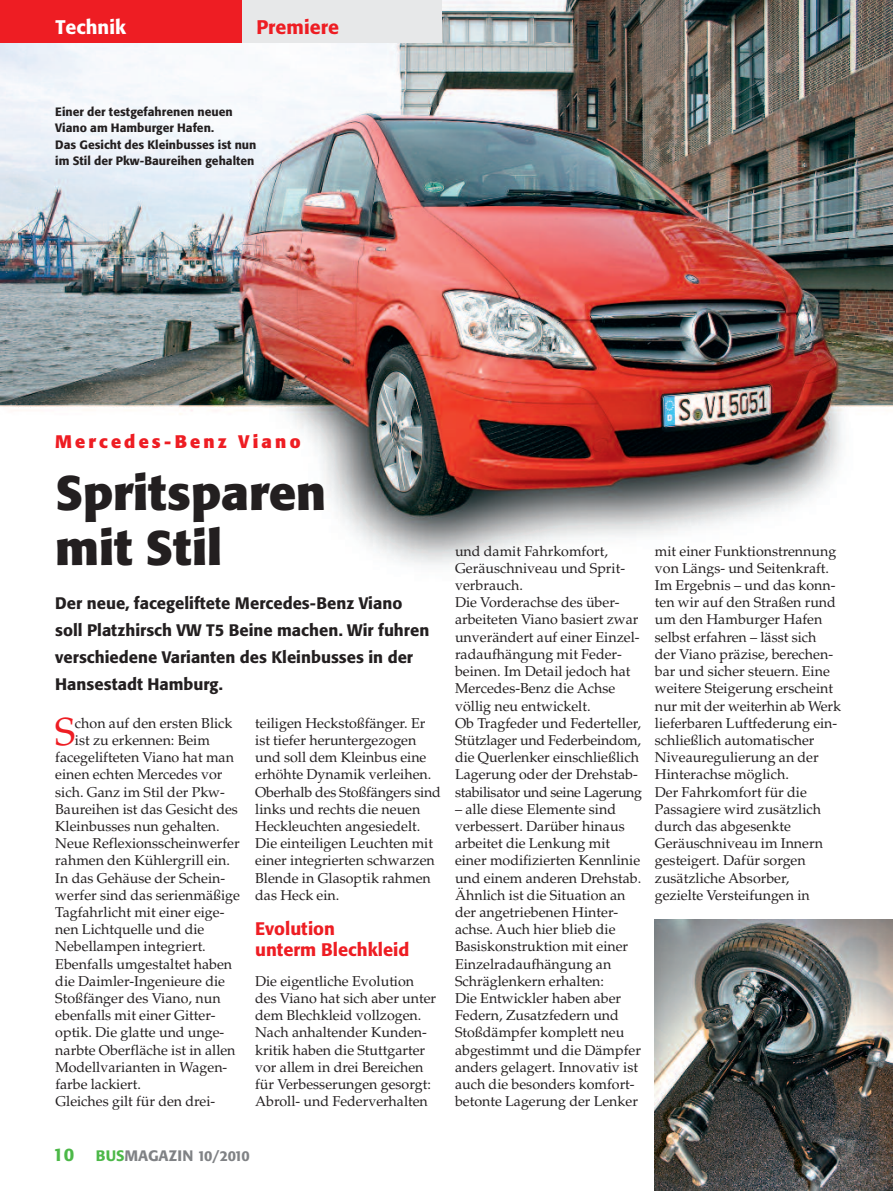
<style>
.page{position:relative;width:893px;height:1191px;background:#fff}
.page>*{position:absolute;margin:0;border:0;box-sizing:border-box;transform-origin:0 0}
.t1{font:700 48px/55.5px "Formata BQ";color:#231f20}
.t2{font:39px "Palatino";color:#ee1d23}
.t3{font:500 19.5px "Formata BQ";color:#ee1d23}
.t4{font:500 19.5px "Formata BQ";color:#fff}
.t5{font:500 18px/21.8px "Formata BQ";color:#ee1d23}
.t6{font:700 18px "Formata BQ";letter-spacing:.175em;color:#ee1d23}
.t7{font:500 16.5px/27px "Formata BQ";color:#231f20}
.t8{font:500 15px "Formata BQ";color:#808285}
.t9{font:14.25px/17.2px "Palatino";color:#231f20}
.t10{font:500 12px/16.5px "Formata BQ";color:#231f20}
.s1{font-size:18px;color:#4cb848}
.s2{color:#4cb848}
.s3{font-size:14.25px}
</style>
<div class="page">
<img style="left:0;top:0;width:893px;height:565px">
<div style="left:0;top:0;width:243px;height:43px;background:#ee1d23"></div>
<div style="left:242px;top:0;width:200px;height:43px;background:#e7e8e9"></div>
<img style="left:655px;top:919px;width:238px;height:272px">
<h3 class="t4" style="left:56px;top:16px;width:72px">Technik</h3>
<h3 class="t3" style="left:256px;top:16px;width:84px">Premiere</h3>
<p class="t10" style="left:55px;top:104px;width:203px">Einer der testgefahrenen neuen<br>Viano am Hamburger Hafen.<br>Das Gesicht des Kleinbusses ist nun im Stil der Pkw-Baureihen gehalten</p>
<p class="t6" style="left:55px;top:431px;width:247px">Mercedes-Benz Viano</p>
<h1 class="t1" style="left:55px;top:465px;width:272px">Spritsparen mit Stil</h1>
<p class="t7" style="left:55px;top:590px;width:376px">Der neue, facegeliftete Mercedes-Benz Viano soll Platzhirsch VW T5 Beine machen. Wir fuhren verschiedene Varianten des Kleinbusses in der Hansestadt Hamburg.</p>
<h2 class="t2" style="left:55px;top:716px;width:22px">S</h2>
<p class="t9" style="left:75px;top:716px;width:159px">chon auf den ersten Blick</p>
<p class="t9" style="left:75px;top:733px;width:137px">ist zu erkennen: Beim</p>
<p class="t9" style="left:55px;top:750px;width:180px">facegelifteten Viano hat man</p>
<p class="t9" style="left:55px;top:767px;width:169px">einen echten Mercedes vor</p>
<p class="t9" style="left:55px;top:784px;width:171px">sich. Ganz im Stil der Pkw-</p>
<p class="t9" style="left:55px;top:802px;width:184px">Baureihen ist das Gesicht des</p>
<p class="t9" style="left:55px;top:819px;width:166px">Kleinbusses nun gehalten.</p>
<p class="t9" style="left:55px;top:836px;width:186px">Neue Reflexionsscheinwerfer</p>
<p class="t9" style="left:55px;top:853px;width:176px">rahmen den Kühlergrill ein.</p>
<p class="t9" style="left:55px;top:870px;width:171px">In das Gehäuse der Schein-</p>
<p class="t9" style="left:55px;top:888px;width:186px">werfer sind das serienmäßige</p>
<p class="t9" style="left:55px;top:905px;width:171px">Tagfahrlicht mit einer eige-</p>
<p class="t9" style="left:55px;top:922px;width:151px">nen Lichtquelle und die</p>
<p class="t9" style="left:55px;top:939px;width:152px">Nebellampen integriert.</p>
<p class="t9" style="left:55px;top:956px;width:178px">Ebenfalls umgestaltet haben</p>
<p class="t9" style="left:55px;top:974px;width:171px">die Daimler-Ingenieure die</p>
<p class="t9" style="left:55px;top:991px;width:167px">Stoßfänger des Viano, nun</p>
<p class="t9" style="left:55px;top:1008px;width:162px">ebenfalls mit einer Gitter-</p>
<p class="t9" style="left:55px;top:1025px;width:170px">optik. Die glatte und unge-</p>
<p class="t9" style="left:55px;top:1042px;width:182px">narbte Oberfläche ist in allen</p>
<p class="t9" style="left:55px;top:1060px;width:174px">Modellvarianten in Wagen-</p>
<p class="t9" style="left:55px;top:1077px;width:87px">farbe lackiert.</p>
<p class="t9" style="left:55px;top:1094px;width:161px">Gleiches gilt für den drei-</p>
<p class="t9" style="left:255px;top:716px;width:187px">teiligen Heckstoßfänger. Er ist tiefer heruntergezogen und soll dem Kleinbus eine erhöhte Dynamik verleihen.<br>Oberhalb des Stoßfängers sind links und rechts die neuen<br>Heckleuchten angesiedelt.<br>Die einteiligen Leuchten mit einer integrierten schwarzen<br>Blende in Glasoptik rahmen das Heck ein.</p>
<p class="t5" style="left:255px;top:918px;width:156px">Evolution<br>unterm Blechkleid</p>
<p class="t9" style="left:255px;top:974px;width:183px">Die eigentliche Evolution des Viano hat sich aber unter dem Blechkleid vollzogen.<br>Nach anhaltender Kunden&shy;kritik haben die Stuttgarter vor allem in drei Bereichen für Verbesserungen gesorgt:<br>Abroll- und Federverhalten</p>
<p class="t9" style="left:455px;top:544px;width:189px">und damit Fahrkomfort,<br>Geräuschniveau und Sprit&shy;verbrauch.<br>Die Vorderachse des über&shy;arbeiteten Viano basiert zwar unverändert auf einer Einzel&shy;radaufhängung mit Feder&shy;beinen. Im Detail jedoch hat<br>Mercedes-Benz die Achse völlig neu entwickelt.<br>Ob Tragfeder und Federteller,<br>Stützlager und Federbeindom, die Querlenker einschließlich<br>Lagerung oder der Drehstab&shy;stabilisator und seine Lagerung</p>
<p class="t9" style="left:455px;top:802px;width:188px">– alle diese Elemente sind verbessert. Darüber hinaus arbeitet die Lenkung mit einer modifizierten Kennlinie und einem anderen Drehstab.<br>Ähnlich ist die Situation an der angetriebenen Hinter&shy;achse. Auch hier blieb die<br>Basiskonstruktion mit einer<br>Einzelradaufhängung an<br>Schräglenkern erhalten:<br>Die Entwickler haben aber<br>Federn, Zusatzfedern und<br>Stoßdämpfer komplett neu abgestimmt und die Dämpfer anders gelagert. Innovativ ist auch die besonders komfort&shy;betonte Lagerung der Lenker</p>
<p class="t9" style="left:655px;top:544px;width:188px">mit einer Funktionstrennung von Längs- und Seitenkraft.<br>Im Ergebnis – und das konn&shy;ten wir auf den Straßen rund um den Hamburger Hafen selbst erfahren – lässt sich der Viano präzise, berechen&shy;bar und sicher steuern. Eine weitere Steigerung erscheint nur mit der weiterhin ab Werk lieferbaren Luftfederung ein&shy;schließlich automatischer<br>Niveauregulierung an der<br>Hinterachse möglich.<br>Der Fahrkomfort für die<br>Passagiere wird zusätzlich durch das abgesenkte<br>Geräuschniveau im Innern gesteigert. Dafür sorgen zusätzliche Absorber, gezielte Versteifungen in</p>
<p class="t8" style="left:53px;top:1147px;width:198px"><span class="s1">10</span> <span class="s2">BUS</span>MAGAZIN <span class="s3">10/2010</span></p>
</div>
